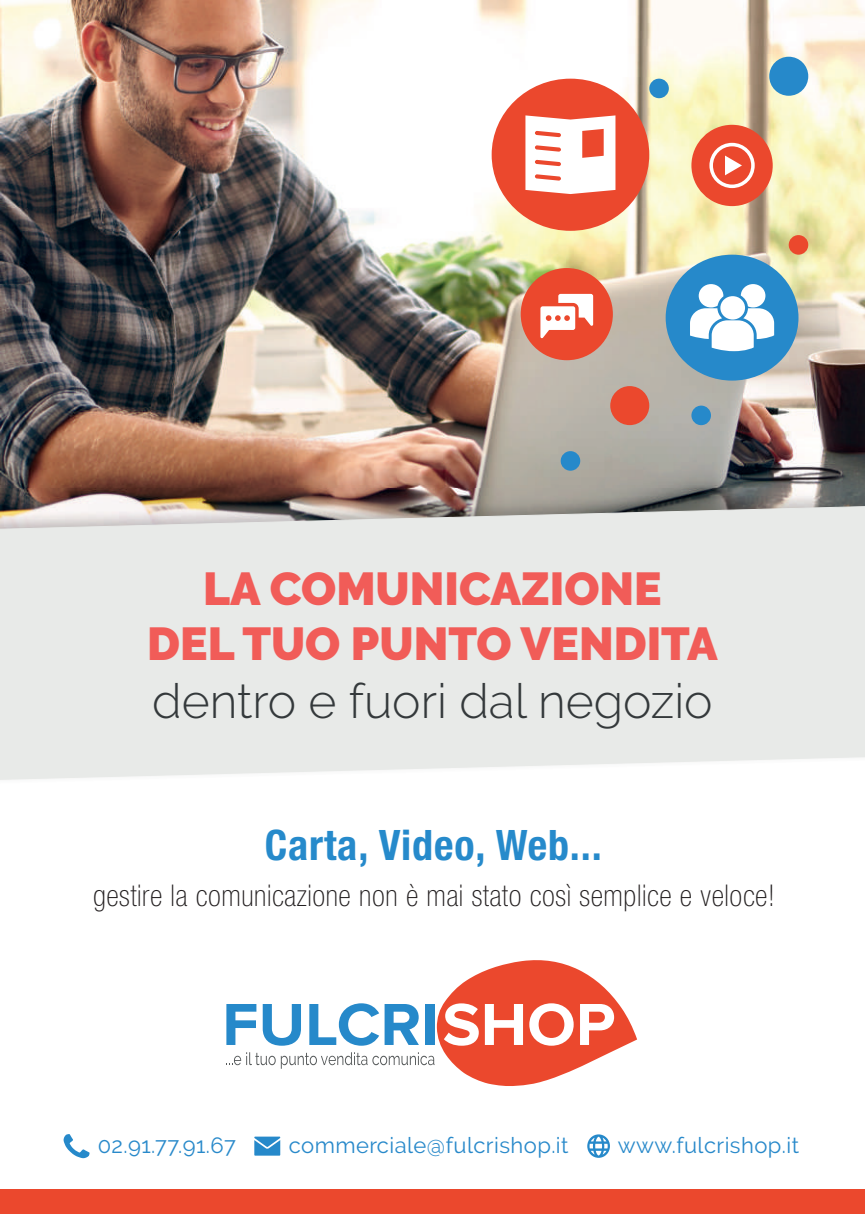
<style>
.page{position:relative;width:865px;height:1214px;background:#fff}
.page>*{position:absolute;margin:0;border:0;box-sizing:border-box;transform-origin:0 0}
.t1{font:300 48px "Raleway";color:#34393b}
.t2{font:900 46px/55.2px "Raleway";color:#f15c58;text-align:center}
.t3{font:700 condensed 42px "Helvetica Neue LT Std";letter-spacing:.02em;color:#268acb}
.t4{font:100 condensed 30px "Helvetica Neue LT Std";letter-spacing:.02em;color:#231f20}
.t5{font:22px "Raleway";letter-spacing:.02em;color:#2889ca}
</style>
<div class="page">
<svg style="left:226px;top:960px;width:411px;height:126px"></svg>
<div style="left:0;top:1189px;width:865px;height:24px;background:#eb482d"></div>
<svg style="left:64px;top:1134px;width:26px;height:23px"></svg>
<svg style="left:587px;top:1134px;width:23px;height:23px"></svg>
<svg style="left:254px;top:1136px;width:26px;height:19px"></svg>
<img style="left:0;top:0;width:865px;height:488px">
<img style="left:0;top:488px;width:865px;height:16px">
<svg style="left:0;top:504px;width:865px;height:276px;background:#e5e7e5"></svg>
<div style="left:520px;top:268px;width:93px;height:92px;background:#eb482d;border-radius:50%"></div>
<svg style="left:540px;top:294px;width:53px;height:45px"></svg>
<div style="left:491px;top:79px;width:158px;height:152px;background:#eb482d;border-radius:50%"></div>
<svg style="left:525px;top:115px;width:90px;height:79px"></svg>
<div style="left:691px;top:125px;width:81px;height:81px;background:#eb482d;border-radius:50%"></div>
<svg style="left:709px;top:143px;width:45px;height:45px"></svg>
<div style="left:665px;top:255px;width:133px;height:125px;background:#2689ca;border-radius:50%"></div>
<svg style="left:690px;top:284px;width:84px;height:67px"></svg>
<div style="left:788px;top:235px;width:20px;height:20px;background:#eb482d;border-radius:50%"></div>
<div style="left:560px;top:451px;width:20px;height:19px;background:#2689ca;border-radius:50%"></div>
<div style="left:649px;top:79px;width:20px;height:19px;background:#2689ca;border-radius:50%"></div>
<div style="left:610px;top:386px;width:39px;height:39px;background:#eb482d;border-radius:50%"></div>
<div style="left:769px;top:57px;width:39px;height:39px;background:#2689ca;border-radius:50%"></div>
<div style="left:691px;top:405px;width:20px;height:20px;background:#2689ca;border-radius:50%"></div>
<h2 class="t2" style="left:147px;top:561px;width:572px">LA COMUNICAZIONE<br>DEL TUO PUNTO VENDITA</h2>
<h1 class="t1" style="left:152px;top:672px;width:562px">dentro e fuori dal negozio</h1>
<h3 class="t3" style="left:265px;top:819px;width:338px">Carta, Video, Web...</h3>
<h3 class="t4" style="left:93px;top:878px;width:683px">gestire la comunicazione non è mai stato così semplice e veloce!</h3>
<p class="t5" style="left:98px;top:1131px;width:140px">02.91.77.91.67</p>
<p class="t5" style="left:289px;top:1131px;width:281px">commerciale@fulcrishop.it</p>
<p class="t5" style="left:618px;top:1131px;width:183px">www.fulcrishop.it</p>
</div>
